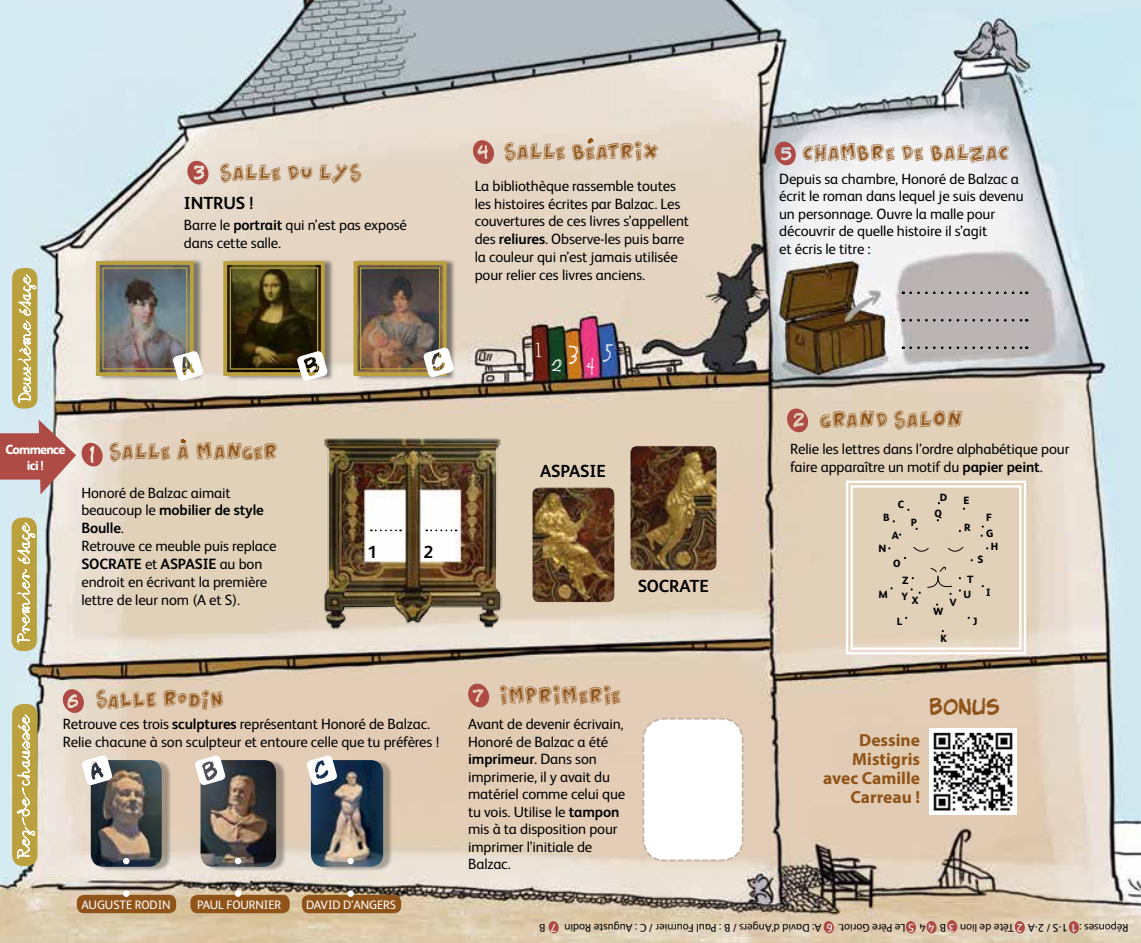
<style>
.page{position:relative;width:1141px;height:943px;background:#fff}
.page>*{position:absolute;margin:0;border:0;box-sizing:border-box;transform-origin:0 0}
.t1{font:21px "Komika Parch";letter-spacing:.05em;color:#905419}
.t2{font:21px "One Constant";color:#fff}
.t3{font:700 17.5px/19.2px "Myriad Pro";color:#905419;text-align:right}
.t4{font:700 17.5px "FS Albert Pro";letter-spacing:-.01em;color:#000}
.t5{font:14.88px/17.8px "FS Albert Pro";letter-spacing:-.01em;color:#000}
.t6{font:800 13.12px/15.8px "FS Albert Pro";letter-spacing:-.06em;color:#fff;text-align:center}
.t7{font:12.25px "Destroy";letter-spacing:.07em;color:#905419}
.t8{font:12.25px "FS Albert Pro";letter-spacing:-.01em;color:#fff}
.t9{font:12.25px "Destroy";letter-spacing:.015em;color:#905419}
.t10{font:12.25px "Destroy";letter-spacing:.045em;color:#905419}
.t11{font:11.2px "FS Albert Pro";color:#000}
.t12{font:11.2px "FS Albert Pro";color:#fff}
.t13{font:800 10.5px/15.8px "FS Albert Pro";color:#000}
.s1{font-weight:700}
.s2{color:#fff}
.s3{color:#000}
</style>
<div class="page">
<img style="left:0;top:0;width:1141px;height:943px">
<div style="left:12px;top:268px;width:25px;height:140px;background:#bba03e;border-radius:10px"></div>
<div style="left:12px;top:517px;width:25px;height:134px;background:#bba03e;border-radius:10px"></div>
<div style="left:12px;top:704px;width:25px;height:162px;background:#bba03e;border-radius:10px"></div>
<svg style="left:17px;top:714px;width:19px;height:149px"></svg>
<svg style="left:17px;top:521px;width:19px;height:126px"></svg>
<svg style="left:16px;top:273px;width:21px;height:134px"></svg>
<svg style="left:786px;top:407px;width:24px;height:27px"></svg>
<svg style="left:186px;top:159px;width:24px;height:27px"></svg>
<svg style="left:471px;top:139px;width:24px;height:26px"></svg>
<svg style="left:773px;top:140px;width:24px;height:27px"></svg>
<svg style="left:61px;top:687px;width:24px;height:27px"></svg>
<svg style="left:467px;top:682px;width:24px;height:27px"></svg>
<img style="left:930px;top:728px;width:86px;height:86px">
<div style="left:95px;top:759px;width:77px;height:113px;background:#000;opacity:.29"></div>
<img style="left:91px;top:760px;width:71px;height:106px">
<div style="left:205px;top:759px;width:81px;height:113px;background:#000;opacity:.29"></div>
<img style="left:201px;top:760px;width:75px;height:106px">
<div style="left:315px;top:759px;width:78px;height:113px;background:#000;opacity:.29"></div>
<img style="left:311px;top:760px;width:72px;height:106px">
<div style="left:123px;top:857px;width:6px;height:7px;background:#fff;border-radius:50%"></div>
<div style="left:235px;top:857px;width:6px;height:7px;background:#fff;border-radius:50%"></div>
<div style="left:347px;top:857px;width:7px;height:7px;background:#fff;border-radius:50%"></div>
<div style="left:77px;top:894px;width:99px;height:19px;background:#905419;border-radius:7px"></div>
<div style="left:190px;top:894px;width:100px;height:19px;background:#905419;border-radius:7px"></div>
<div style="left:302px;top:894px;width:99px;height:19px;background:#905419;border-radius:7px"></div>
<div style="left:123px;top:890px;width:6px;height:7px;background:#fff;border-radius:50%"></div>
<svg style="left:235px;top:890px;width:6px;height:6px"></svg>
<div style="left:347px;top:890px;width:7px;height:6px;background:#fff;border-radius:50%"></div>
<svg style="left:642px;top:717px;width:102px;height:145px"></svg>
<img style="left:314px;top:438px;width:194px;height:191px">
<img style="left:532px;top:487px;width:82px;height:115px">
<img style="left:630px;top:446px;width:86px;height:124px">
<svg style="left:845px;top:479px;width:182px;height:176px;background:#e3d4be"></svg>
<div style="left:225px;top:258px;width:110px;height:123px;background:#000;opacity:.46"></div>
<div style="left:355px;top:258px;width:101px;height:123px;background:#000;opacity:.46"></div>
<img style="left:94px;top:259px;width:110px;height:123px">
<svg style="left:81px;top:754px;width:32px;height:32px"></svg>
<svg style="left:221px;top:259px;width:107px;height:123px;background:#635831"></svg>
<svg style="left:194px;top:754px;width:32px;height:32px"></svg>
<svg style="left:352px;top:259px;width:103px;height:119px;background:#85735b"></svg>
<svg style="left:306px;top:754px;width:32px;height:32px"></svg>
<svg style="left:1068px;top:920px;width:11px;height:13px"></svg>
<svg style="left:1014px;top:920px;width:11px;height:13px"></svg>
<svg style="left:947px;top:919px;width:11px;height:13px"></svg>
<svg style="left:926px;top:920px;width:11px;height:13px"></svg>
<svg style="left:905px;top:920px;width:11px;height:13px"></svg>
<svg style="left:823px;top:920px;width:11px;height:13px"></svg>
<svg style="left:548px;top:920px;width:11px;height:13px"></svg>
<svg style="left:181px;top:438px;width:6px;height:5px"></svg>
<svg style="left:586px;top:136px;width:7px;height:8px"></svg>
<svg style="left:911px;top:291px;width:116px;height:3px"></svg>
<svg style="left:371px;top:529px;width:30px;height:2px"></svg>
<svg style="left:426px;top:529px;width:30px;height:2px"></svg>
<svg style="left:911px;top:319px;width:116px;height:2px"></svg>
<svg style="left:911px;top:346px;width:116px;height:3px"></svg>
<svg style="left:0;top:419px;width:104px;height:75px;background:#ca9e99"></svg>
<p class="t7" style="left:220px;top:166px;width:143px">SALLE DU LYS</p>
<p class="t4" style="left:184px;top:190px;width:71px">INTRUS !</p>
<p class="t5" style="left:184px;top:215px;width:225px">Barre le <span class="s1">portrait</span> qui n’est pas exposé dans cette salle.</p>
<p class="t10" style="left:505px;top:145px;width:156px">SALLE BEATRIX</p>
<p class="t9" style="left:802px;top:147px;width:209px">CHAMBRE DE BALZAC</p>
<p class="t5" style="left:475px;top:176px;width:216px">La bibliothèque rassemble toutes les histoires écrites par Balzac. Les couvertures de ces livres s’appellent des <span class="s1">reliures</span>. Observe-les puis barre la couleur qui n’est jamais utilisée pour relier ces livres anciens.</p>
<p class="t5" style="left:779px;top:169px;width:246px">Depuis sa chambre, Honoré de Balzac a écrit le roman dans lequel je suis devenu un personnage. Ouvre la malle pour découvrir de quelle histoire il s’agit<br>et écris le titre :</p>
<p class="t6" style="left:5px;top:441px;width:61px">Commence ici !</p>
<p class="t7" style="left:110px;top:445px;width:169px">SALLE A MANGER</p>
<p class="t5" style="left:81px;top:482px;width:197px">Honoré de Balzac aimait beaucoup le <span class="s1">mobilier de style<br>Boulle</span>.<br>Retrouve ce meuble puis replace<br><span class="s1">SOCRATE</span> et <span class="s1">ASPASIE</span> au bon endroit en écrivant la première lettre de leur nom (A et S).</p>
<p class="t4" style="left:367px;top:540px;width:11px">1</p>
<p class="t4" style="left:424px;top:540px;width:11px">2</p>
<h1 class="t2" style="left:536px;top:339px;width:8px">1</h1>
<h1 class="t2" style="left:569px;top:344px;width:11px">3</h1>
<h1 class="t2" style="left:551px;top:353px;width:12px">2</h1>
<h1 class="t2" style="left:586px;top:356px;width:9px">4</h1>
<h1 class="t2" style="left:604px;top:340px;width:11px">5</h1>
<p class="t4" style="left:540px;top:459px;width:67px">ASPASIE</p>
<p class="t4" style="left:638px;top:573px;width:73px">SOCRATE</p>
<p class="t9" style="left:96px;top:692px;width:129px">SALLE RODIN</p>
<p class="t7" style="left:500px;top:689px;width:122px">IMPRIMERIE</p>
<p class="t7" style="left:819px;top:414px;width:145px">GRAND SALON</p>
<p class="t5" style="left:790px;top:439px;width:281px">Relie les lettres dans l’ordre alphabétique pour faire apparaître un motif du <span class="s1">papier peint</span>.</p>
<p class="t13" style="left:883px;top:509px;width:8px">B</p>
<p class="t13" style="left:898px;top:495px;width:8px">C</p>
<p class="t13" style="left:911px;top:514px;width:8px">P</p>
<p class="t13" style="left:892px;top:527px;width:9px">A</p>
<p class="t13" style="left:878px;top:540px;width:9px">N</p>
<p class="t13" style="left:893px;top:554px;width:9px">O</p>
<p class="t13" style="left:878px;top:585px;width:11px">M</p>
<p class="t13" style="left:902px;top:571px;width:8px">Z</p>
<p class="t13" style="left:901px;top:587px;width:8px">Y</p>
<p class="t13" style="left:912px;top:591px;width:8px">X</p>
<p class="t13" style="left:897px;top:612px;width:7px">L</p>
<p class="t13" style="left:940px;top:488px;width:9px">D</p>
<p class="t13" style="left:963px;top:492px;width:7px">E</p>
<p class="t13" style="left:934px;top:504px;width:9px">Q</p>
<p class="t13" style="left:986px;top:509px;width:9px">F<br>G</p>
<p class="t13" style="left:991px;top:537px;width:9px">H</p>
<p class="t13" style="left:986px;top:584px;width:6px">I</p>
<p class="t13" style="left:964px;top:519px;width:8px">R</p>
<p class="t13" style="left:978px;top:551px;width:7px">S</p>
<p class="t13" style="left:963px;top:572px;width:12px;line-height:14.2px;text-align:center">T<br>U</p>
<p class="t13" style="left:949px;top:593px;width:9px">V</p>
<p class="t13" style="left:933px;top:603px;width:12px">W</p>
<p class="t13" style="left:941px;top:630px;width:8px">K</p>
<p class="t13" style="left:973px;top:612px;width:6px">J</p>
<h1 class="t1" style="left:930px;top:691px;width:71px">BONUS</h1>
<p class="t5" style="left:63px;top:714px;width:378px">Retrouve ces trois <span class="s1">sculptures</span> représentant Honoré de Balzac.<br>Relie chacune à son sculpteur et entoure celle que tu préfères !</p>
<p class="t8" style="left:82px;top:895px;width:90px">Auguste Rodin</p>
<p class="t8" style="left:197px;top:895px;width:14px">paul</p>
<p class="t8" style="left:226px;top:895px;width:15px">four</p>
<p class="t8" style="left:256px;top:895px;width:24px">nier</p>
<p class="t8" style="left:306px;top:895px;width:85px">david d’angers</p>
<p class="t5" style="left:468px;top:714px;width:159px">Avant de devenir écrivain,<br>Honoré de Balzac a été <span class="s1">imprimeur</span>. Dans son imprimerie, il y avait du matériel comme celui que tu vois. Utilise le <span class="s1">tampon </span>mis à ta disposition pour imprimer l’initiale de<br>Balzac.</p>
<p class="t3" style="left:823px;top:729px;width:98px">Dessine<br>Mistigris avec Camille<br>Carreau !</p>
<p class="t11" style="left:545px;top:935px;width:8px;rotate:-180deg">B</p>
<p class="t12" style="left:557px;top:935px;width:8px;rotate:-180deg">7</p>
<p class="t11" style="left:821px;top:935px;width:258px;rotate:-180deg">A: David d’Angers / B : Paul Fournier / C : Auguste Rodin</p>
<p class="t12" style="left:833px;top:935px;width:8px;rotate:-180deg">6</p>
<p class="t11" style="left:914px;top:935px;width:78px;rotate:-180deg"><span class="s2">5</span> Le Père G oriot.</p>
<p class="t12" style="left:934px;top:935px;width:16px;rotate:-180deg">4<span class="s3">4</span></p>
<p class="t12" style="left:955px;top:935px;width:17px;rotate:-180deg">3<span class="s3">B</span></p>
<p class="t11" style="left:1023px;top:935px;width:64px;rotate:-180deg"><span class="s2">2</span> Tête de lion</p>
<p class="t11" style="left:1129px;top:935px;width:102px;rotate:-180deg">Réponses : <span class="s2">1</span> 1-S / 2-A</p>
</div>
